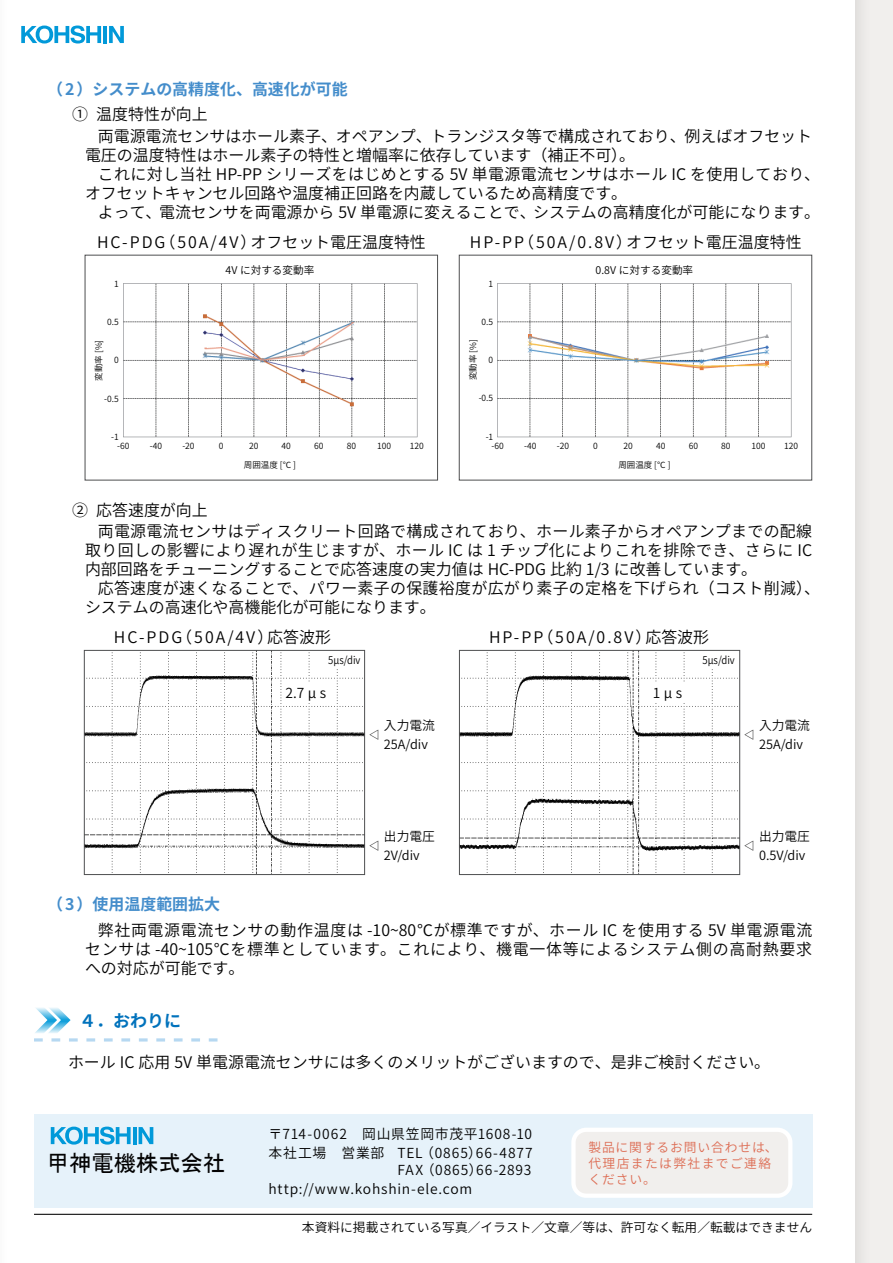
<style>
.page{position:relative;width:893px;height:1263px;background:#fff}
.page>*{position:absolute;margin:0;border:0;box-sizing:border-box;transform-origin:0 0}
.t1{font:22.35px "MS P Gothic";color:#030303}
.t2{font:700 16.95px "Source Han Sans";color:#0072bc}
.t3{font:15.9px/19.2px "Source Han Sans";color:#030303}
.t4{font:15.9px/21.3px "Source Han Sans";letter-spacing:.02em;color:#030303}
.t5{font:15.9px "Source Han Sans";letter-spacing:.025em;color:#030303}
.t6{font:15.9px "Source Han Sans";letter-spacing:.125em;color:#030303}
.t7{font:700 15.9px "Source Han Sans";color:#448dcb}
.t8{font:13.8px/19.2px "Source Han Sans";letter-spacing:.06em;color:#030303}
.t9{font:12.75px/19.2px "Source Han Sans";color:#030303}
.t10{font:12.75px/15.9px "Source Han Sans";letter-spacing:.075em;color:#dd6c53}
.t11{font:10.65px "Source Han Sans";color:#030303}
.t12{font:10.65px "Source Han Sans";color:#030303;scale:.9 1}
.t13{font:8.55px "Source Han Sans";color:#030303}
</style>
<div class="page">
<div style="left:855px;top:0;width:38px;height:1263px;background:#f1efed"></div>
<div style="left:0;top:0;width:873px;height:1263px;background:#eae9e7"></div>
<div style="left:0;top:0;width:855px;height:1263px;background:#fff"></div>
<svg style="left:21px;top:26px;width:80px;height:18px"></svg>
<hr style="left:103px;top:26px;width:4px;height:17px;background:#0199d9">
<svg style="left:109px;top:26px;width:15px;height:17px"></svg>
<svg style="left:34px;top:1008px;width:184px;height:33px"></svg>
<img style="left:123px;top:283px;width:295px;height:155px">
<img style="left:497px;top:283px;width:295px;height:155px">
<div style="left:459px;top:255px;width:353px;height:225px;border:1px solid #4e4f50"></div>
<img style="left:86px;top:652px;width:277px;height:221px">
<div style="left:84px;top:650px;width:281px;height:225px;border:1px solid #4e4f50"></div>
<div style="left:324px;top:652px;width:39px;height:16px;background:#fff"></div>
<div style="left:283px;top:682px;width:47px;height:21px;background:#fff"></div>
<img style="left:461px;top:652px;width:277px;height:221px">
<div style="left:459px;top:650px;width:281px;height:225px;border:1px solid #4e4f50"></div>
<div style="left:699px;top:652px;width:39px;height:16px;background:#fff"></div>
<div style="left:651px;top:682px;width:34px;height:21px;background:#fff"></div>
<hr style="left:34px;top:1214px;width:778px;height:1px;background:#030303">
<div style="left:34px;top:1114px;width:778px;height:93px;background:#e6f2fa"></div>
<div style="left:573px;top:1130px;width:217px;height:66px;background:#f1efed;border-radius:13px"></div>
<div style="left:571px;top:1128px;width:221px;height:70px;border:4px solid #fff;border-radius:13px"></div>
<svg style="left:51px;top:1126px;width:80px;height:18px"></svg>
<hr style="left:133px;top:1127px;width:3px;height:17px;background:#0199d9">
<svg style="left:139px;top:1127px;width:14px;height:17px"></svg>
<p class="t7" style="left:47px;top:80px;width:302px">（ 2）システムの高精度化、高速化が可能</p>
<p class="t3" style="left:98px;top:104px;width:716px;line-height:21.3px;text-indent:-26px">① 温度特性が向上<br>両電源電流センサはホール素子、オペアンプ、トランジスタ等で構成されており、例えばオフセット</p>
<p class="t3" style="left:85px;top:146px;width:552px">電圧の温度特性はホール素子の特性と増幅率に依存しています（補正不可）。</p>
<p class="t5" style="left:98px;top:165px;width:724px">これに対し当社 HP-PP シリーズをはじめとする 5V 単電源電流センサはホール IC を使用しており、</p>
<p class="t3" style="left:85px;top:184px;width:544px">オフセットキャンセル回路や温度補正回路を内蔵しているため高精度です。</p>
<p class="t3" style="left:98px;top:203px;width:724px">よって、電流センサを両電源から 5V 単電源に変えることで、システムの高精度化が可能になります。</p>
<p class="t3" style="left:97px;top:233px;width:330px">HC-PDG（50A/4V）オフセット電圧温度特性</p>
<p class="t3" style="left:470px;top:233px;width:333px">HP-PP（50A/0.8V）オフセット電圧温度特性</p>
<p class="t11" style="left:226px;top:264px;width:90px">4V に対する変動率</p>
<p class="t11" style="left:596px;top:264px;width:99px">0.8V に対する変動率</p>
<p class="t13" style="left:114px;top:279px;width:6px">1</p>
<p class="t13" style="left:489px;top:279px;width:6px">1</p>
<p class="t13" style="left:107px;top:317px;width:13px">0.5</p>
<p class="t13" style="left:482px;top:317px;width:13px">0.5</p>
<p class="t13" style="left:94px;top:381px;width:42px;rotate:-90deg">変動率 [%]</p>
<p class="t13" style="left:114px;top:355px;width:6px">0</p>
<p class="t13" style="left:468px;top:380px;width:42px;rotate:-90deg">変動率 [%]</p>
<p class="t13" style="left:489px;top:355px;width:6px">0</p>
<p class="t13" style="left:104px;top:394px;width:16px">-0.5</p>
<p class="t13" style="left:111px;top:432px;width:9px">-1</p>
<p class="t13" style="left:479px;top:393px;width:16px">-0.5</p>
<p class="t13" style="left:486px;top:432px;width:9px">-1</p>
<p class="t13" style="left:117px;top:441px;width:14px">-60</p>
<p class="t13" style="left:150px;top:441px;width:14px">-40</p>
<p class="t13" style="left:182px;top:441px;width:14px">-20</p>
<p class="t13" style="left:219px;top:441px;width:6px">0</p>
<p class="t13" style="left:249px;top:441px;width:11px">20</p>
<p class="t13" style="left:282px;top:441px;width:11px">40</p>
<p class="t13" style="left:314px;top:441px;width:11px">60</p>
<p class="t13" style="left:347px;top:441px;width:11px">80</p>
<p class="t13" style="left:377px;top:441px;width:16px">100</p>
<p class="t13" style="left:410px;top:441px;width:16px">120</p>
<p class="t13" style="left:492px;top:441px;width:14px">-60</p>
<p class="t13" style="left:524px;top:441px;width:14px">-40</p>
<p class="t13" style="left:557px;top:441px;width:14px">-20</p>
<p class="t13" style="left:593px;top:441px;width:6px">0</p>
<p class="t13" style="left:623px;top:441px;width:11px">20</p>
<p class="t13" style="left:656px;top:441px;width:11px">40</p>
<p class="t13" style="left:689px;top:441px;width:11px">60</p>
<p class="t13" style="left:721px;top:441px;width:11px">80</p>
<p class="t13" style="left:751px;top:441px;width:16px">100</p>
<p class="t13" style="left:784px;top:441px;width:16px">120</p>
<p class="t13" style="left:244px;top:460px;width:54px">周囲温度 [℃ ]</p>
<p class="t13" style="left:618px;top:460px;width:54px">周囲温度 [℃ ]</p>
<p class="t4" style="left:98px;top:499px;width:716px;text-indent:-26px">② 応答速度が向上<br>両電源電流センサはディスクリート回路で構成されており、ホール素子からオペアンプまでの配線</p>
<p class="t3" style="left:85px;top:541px;width:729px">取り回しの影響により遅れが生じますが、ホール IC は 1 チップ化によりこれを排除でき、さらに IC内部回路をチューニングすることで応答速度の実力値は HC-PDG 比約 1/3 に改善しています。</p>
<p class="t4" style="left:85px;top:579px;width:737px;line-height:19.2px;text-indent:13px">応答速度が速くなることで、パワー素子の保護裕度が広がり素子の定格を下げられ（コスト削減）、システムの高速化や高機能化が可能になります。</p>
<p class="t6" style="left:114px;top:628px;width:219px">HC-PDG（50A/4V）応答波形</p>
<p class="t12" style="left:328px;top:654px;width:37px">5μs/div</p>
<p class="t8" style="left:286px;top:683px;width:42px">2.7 μ s</p>
<p class="t9" style="left:384px;top:716px;width:53px">入力電流<br>25A/div</p>
<p class="t6" style="left:489px;top:628px;width:222px">HP-PP（50A/0.8V）応答波形</p>
<p class="t12" style="left:702px;top:654px;width:37px">5μs/div</p>
<p class="t8" style="left:653px;top:683px;width:31px">1μs</p>
<p class="t9" style="left:759px;top:716px;width:53px">入力電流<br>25A/div</p>
<p class="t11" style="left:368px;top:740px;width:12px;rotate:-90deg">△</p>
<p class="t11" style="left:744px;top:740px;width:12px;rotate:-90deg">△</p>
<p class="t9" style="left:384px;top:827px;width:53px">出力電圧<br>2V/div</p>
<p class="t11" style="left:368px;top:851px;width:12px;rotate:-90deg">△</p>
<p class="t9" style="left:759px;top:827px;width:53px">出力電圧<br>0.5V/div</p>
<p class="t11" style="left:744px;top:851px;width:12px;rotate:-90deg">△</p>
<p class="t7" style="left:47px;top:895px;width:174px">（ 3）使用温度範囲拡大</p>
<p class="t3" style="left:85px;top:920px;width:729px;text-align:justify;text-indent:13px">弊社両電源電流センサの動作温度は -10~80℃が標準ですが、ホール IC を使用する 5V 単電源電流センサは -40~105℃を標準としています。これにより、機電一体等によるシステム側の高耐熱要求への対応が可能です。</p>
<p class="t2" style="left:79px;top:1011px;width:104px">４．おわりに</p>
<p class="t3" style="left:68px;top:1053px;width:704px">ホール IC 応用 5V 単電源電流センサには多くのメリットがございますので、是非ご検討ください。</p>
<h1 class="t1" style="left:47px;top:1152px;width:180px">甲神電機株式会社</h1>
<p class="t8" style="left:269px;top:1124px;width:266px">〒714-0062　岡山県笠岡市茂平1608-10本社工場　営業部 TEL （0865）66-4877</p>
<p class="t8" style="left:398px;top:1160px;width:135px">FAX （0865）66-2893</p>
<p class="t8" style="left:269px;top:1180px;width:205px">http://www.kohshin-ele.com</p>
<p class="t10" style="left:588px;top:1140px;width:197px">製品に関するお問い合わせは、代理店または弊社までご連絡　ください。</p>
<p class="t9" style="left:302px;top:1218px;width:512px">本資料に掲載されている写真／イラスト／文章／等は、許可なく転用／転載はできません</p>
</div>
